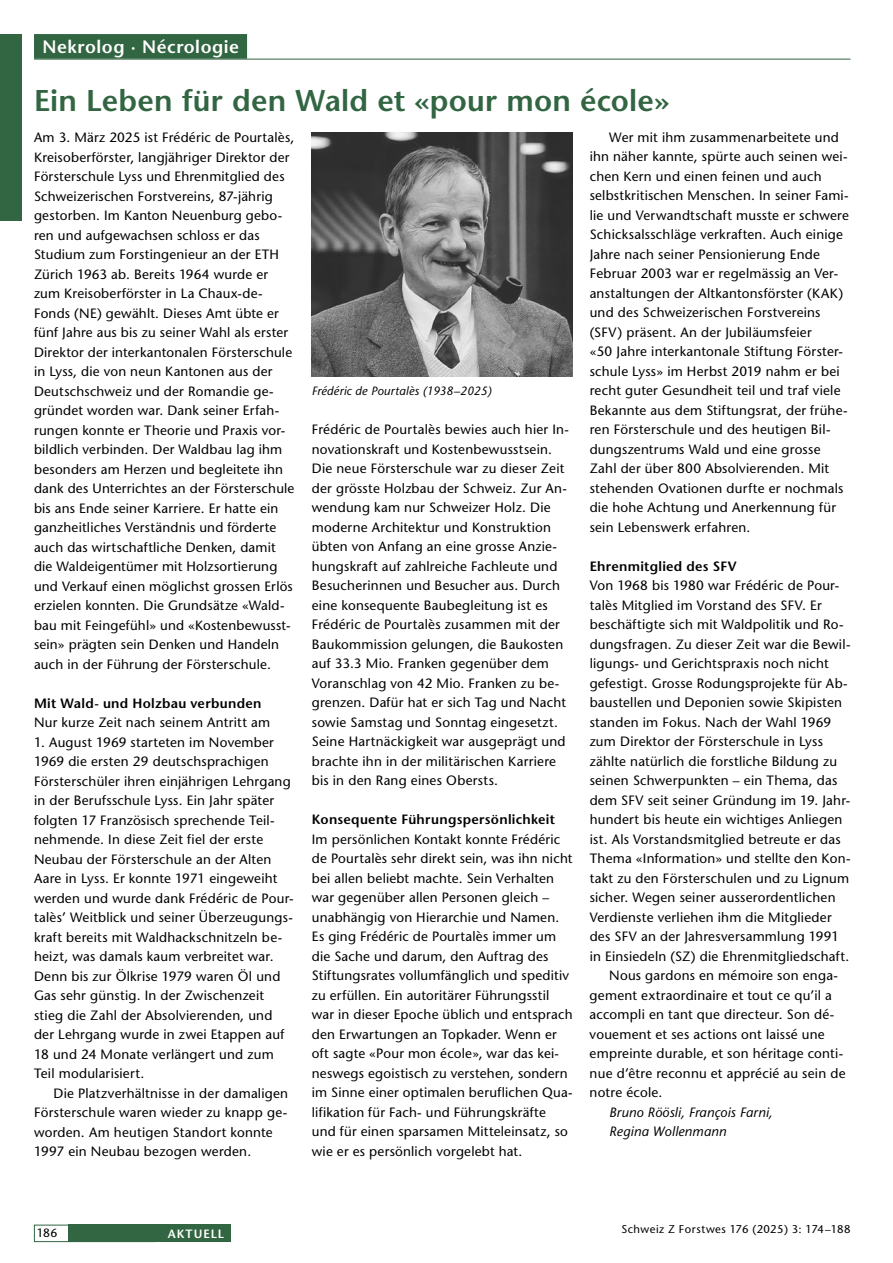
<style>
.page{position:relative;width:893px;height:1263px;background:#fff}
.page>*{position:absolute;margin:0;border:0;box-sizing:border-box;transform-origin:0 0}
.t1{font:600 30px "Stone Sans Std";letter-spacing:.01em;color:#326541}
.t2{font:600 18px "Stone Sans Std";letter-spacing:.03em;color:#fff}
.t3{font:500 13.5px/19.5px "Stone Sans Std";letter-spacing:.015em;color:#000}
.t4{font:600 13.5px "Stone Sans Std";letter-spacing:.02em;color:#000}
.t5{font:italic 500 13.5px/19.5px "Stone Sans Std";letter-spacing:.015em;color:#000}
.t6{font:italic 500 12px "Stone Sans Std";letter-spacing:.015em;color:#000}
.t7{font:600 12px "Stone Sans Std";letter-spacing:.08em;color:#fff}
.t8{font:500 12px "Stone Sans Std";color:#000}
.t9{font:500 11.25px "Stone Sans Std";letter-spacing:.045em;color:#000}
</style>
<div class="page">
<div style="left:0;top:34px;width:21px;height:186px;background:#326541"></div>
<div style="left:34px;top:1225px;width:122px;height:17px;border:1px solid #326541"></div>
<div style="left:68px;top:1225px;width:162px;height:17px;background:#326541"></div>
<div style="left:34px;top:34px;width:213px;height:25px;background:#326541"></div>
<hr style="left:34px;top:59px;width:816px;height:1px;background:#326541">
<img style="left:312px;top:132px;width:261px;height:244px">
<h2 class="t2" style="left:43px;top:36px;width:198px">Nekrolog · Nécrologie</h2>
<h1 class="t1" style="left:34px;top:83px;width:637px">Ein Leben für den Wald et «pour mon école»</h1>
<p class="t3" style="left:34px;top:128px;width:262px">Am 3. März 2025 ist Frédéric de Pourtalès, Kreisoberförster, langjähriger Direktor der Försterschule Lyss und Ehrenmitglied des Schweizerischen Forstvereins, 87-jährig gestorben. Im Kanton Neuenburg gebo&shy;ren und aufgewachsen schloss er das Studium zum Forstingenieur an der ETH Zürich 1963 ab. Bereits 1964 wurde er zum Kreisoberförster in La Chaux-de-Fonds (NE) gewählt. Dieses Amt übte er fünf Jahre aus bis zu seiner Wahl als erster Direktor der interkantonalen Försterschule in Lyss, die von neun Kantonen aus der Deutschschweiz und der Romandie ge&shy;gründet worden war. Dank seiner Erfah&shy;rungen konnte er Theorie und Praxis vor&shy;bildlich verbinden. Der Waldbau lag ihm besonders am Herzen und begleitete ihn dank des Unterrichtes an der Försterschule bis ans Ende seiner Karriere. Er hatte ein ganzheitliches Verständnis und förderte auch das wirtschaftliche Denken, damit die Waldeigentümer mit Holzsortierung und Verkauf einen möglichst grossen Erlös erzielen konnten. Die Grundsätze «Wald&shy;bau mit Feingefühl» und «Kostenbewusst&shy;sein» prägten sein Denken und Handeln auch in der Führung der Försterschule.</p>
<p class="t4" style="left:34px;top:695px;width:229px">Mit Wald- und Holzbau verbunden</p>
<p class="t3" style="left:34px;top:713px;width:238px">Nur kurze Zeit nach seinem Antritt am</p>
<p class="t3" style="left:34px;top:732px;width:261px">1. August 1969 starteten im November 1969 die ersten 29 deutschsprachigen Försterschüler ihren einjährigen Lehrgang in der Berufsschule Lyss. Ein Jahr später folgten 17 Französisch sprechende Teil&shy;nehmende. In diese Zeit fiel der erste Neubau der Försterschule an der Alten Aare in Lyss. Er konnte 1971 eingeweiht werden und wurde dank Frédéric de Pour&shy;talès’ Weitblick und seiner Überzeugungs&shy;kraft bereits mit Waldhackschnitzeln be&shy;heizt, was damals kaum verbreitet war.<br>Denn bis zur Ölkrise 1979 waren Öl und Gas sehr günstig. In der Zwischenzeit stieg die Zahl der Absolvierenden, und der Lehrgang wurde in zwei Etappen auf 18 und 24 Monate verlängert und zum Teil modularisiert.</p>
<p class="t3" style="left:34px;top:1083px;width:256px;text-indent:19px">Die Platzverhältnisse in der damaligen Försterschule waren wieder zu knapp ge&shy;worden. Am heutigen Standort konnte 1997 ein Neubau bezogen werden.</p>
<p class="t3" style="left:590px;top:127px;width:261px;text-indent:19px">Wer mit ihm zusammenarbeitete und ihn näher kannte, spürte auch seinen wei&shy;chen Kern und einen feinen und auch selbstkritischen Menschen. In seiner Fami&shy;lie und Verwandtschaft musste er schwere Schicksalsschläge verkraften. Auch einige Jahre nach seiner Pensionierung Ende Februar 2003 war er regelmässig an Ver&shy;anstaltungen der Altkantonsförster (KAK) und des Schweizerischen Forstvereins (SFV) präsent. An der Jubiläumsfeier<br>«50 Jahre interkantonale Stiftung Förster&shy;schule Lyss» im Herbst 2019 nahm er bei recht guter Gesundheit teil und traf viele Bekannte aus dem Stiftungsrat, der frühe&shy;ren Försterschule und des heutigen Bil&shy;dungszentrums Wald und eine grosse Zahl der über 800 Absolvierenden. Mit stehenden Ovationen durfte er nochmals die hohe Achtung und Anerkennung für sein Lebenswerk erfahren.</p>
<p class="t4" style="left:590px;top:558px;width:149px">Ehrenmitglied des SFV</p>
<p class="t3" style="left:590px;top:576px;width:251px">Von 1968 bis 1980 war Frédéric de Pour-</p>
<p class="t3" style="left:590px;top:595px;width:234px">talès Mitglied im Vorstand des SFV. Er</p>
<p class="t3" style="left:590px;top:615px;width:255px">beschäftigte sich mit Waldpolitik und Ro-</p>
<p class="t3" style="left:590px;top:634px;width:262px">dungsfragen. Zu dieser Zeit war die Bewil-</p>
<p class="t3" style="left:590px;top:654px;width:241px">ligungs- und Gerichtspraxis noch nicht</p>
<p class="t3" style="left:590px;top:673px;width:260px">gefestigt. Grosse Rodungsprojekte für Ab-</p>
<p class="t3" style="left:590px;top:693px;width:254px">baustellen und Deponien sowie Skipisten</p>
<p class="t3" style="left:590px;top:712px;width:243px">standen im Fokus. Nach der Wahl 1969</p>
<p class="t3" style="left:590px;top:732px;width:235px">zum Direktor der Försterschule in Lyss</p>
<p class="t3" style="left:590px;top:751px;width:249px">zählte natürlich die forstliche Bildung zu</p>
<p class="t3" style="left:590px;top:771px;width:249px">seinen Schwerpunkten – ein Thema, das</p>
<p class="t3" style="left:590px;top:790px;width:262px">dem SFV seit seiner Gründung im 19. Jahr-</p>
<p class="t3" style="left:590px;top:810px;width:254px">hundert bis heute ein wichtiges Anliegen</p>
<p class="t3" style="left:590px;top:829px;width:253px">ist. Als Vorstandsmitglied betreute er das</p>
<p class="t3" style="left:590px;top:849px;width:262px">Thema «Information» und stellte den Kon-</p>
<p class="t3" style="left:590px;top:868px;width:261px">takt zu den Försterschulen und zu Lignum</p>
<p class="t3" style="left:590px;top:887px;width:247px">sicher. Wegen seiner ausserordentlichen</p>
<p class="t3" style="left:590px;top:907px;width:244px">Verdienste verliehen ihm die Mitglieder</p>
<p class="t3" style="left:590px;top:926px;width:251px">des SFV an der Jahresversammlung 1991</p>
<p class="t3" style="left:590px;top:946px;width:261px">in Einsiedeln (SZ) die Ehrenmitgliedschaft.</p>
<p class="t3" style="left:609px;top:965px;width:230px">Nous gardons en mémoire son enga-</p>
<p class="t3" style="left:590px;top:985px;width:244px">gement extraordinaire et tout ce qu’il a</p>
<p class="t3" style="left:590px;top:1004px;width:246px">accompli en tant que directeur. Son dé-</p>
<p class="t3" style="left:590px;top:1024px;width:237px">vouement et ses actions ont laissé une</p>
<p class="t3" style="left:590px;top:1043px;width:255px">empreinte durable, et son héritage conti-</p>
<p class="t3" style="left:590px;top:1063px;width:257px">nue d’être reconnu et apprécié au sein de</p>
<p class="t3" style="left:590px;top:1082px;width:74px">notre école.</p>
<p class="t5" style="left:609px;top:1102px;width:165px">Bruno Röösli, François Farni,<br>Regina Wollenmann</p>
<p class="t6" style="left:312px;top:384px;width:181px">Frédéric de Pourtalès (1938–2025)</p>
<p class="t3" style="left:312px;top:420px;width:259px">Frédéric de Pourtalès bewies auch hier In&shy;novationskraft und Kostenbewusstsein.<br>Die neue Försterschule war zu dieser Zeit der grösste Holzbau der Schweiz. Zur An&shy;wendung kam nur Schweizer Holz. Die moderne Architektur und Konstruktion übten von Anfang an eine grosse Anzie&shy;hungskraft auf zahlreiche Fachleute und Besucherinnen und Besucher aus. Durch eine konsequente Baubegleitung ist es Frédéric de Pourtalès zusammen mit der Baukommission gelungen, die Baukosten auf 33.3 Mio. Franken gegenüber dem Voranschlag von 42 Mio. Franken zu be&shy;grenzen. Dafür hat er sich Tag und Nacht sowie Samstag und Sonntag eingesetzt.<br>Seine Hartnäckigkeit war ausgeprägt und brachte ihn in der militärischen Karriere bis in den Rang eines Obersts.</p>
<p class="t4" style="left:312px;top:811px;width:245px">Konsequente Führungspersönlichkeit</p>
<p class="t3" style="left:312px;top:829px;width:262px">Im persönlichen Kontakt konnte Frédéric de Pourtalès sehr direkt sein, was ihn nicht bei allen beliebt machte. Sein Verhalten war gegenüber allen Personen gleich – unabhängig von Hierarchie und Namen.<br>Es ging Frédéric de Pourtalès immer um die Sache und darum, den Auftrag des Stiftungsrates vollumfänglich und speditiv zu erfüllen. Ein autoritärer Führungsstil war in dieser Epoche üblich und entsprach den Erwartungen an Topkader. Wenn er oft sagte «Pour mon école», war das kei&shy;neswegs egoistisch zu verstehen, sondern im Sinne einer optimalen beruflichen Qua&shy;lifikation für Fach- und Führungskräfte und für einen sparsamen Mitteleinsatz, so wie er es persönlich vorgelebt hat.</p>
<p class="t8" style="left:37px;top:1226px;width:22px">186</p>
<p class="t7" style="left:168px;top:1226px;width:58px">AKTUELL</p>
<p class="t9" style="left:621px;top:1222px;width:231px">Schweiz Z Forstwes 176 (2025) 3: 174–188</p>
</div>
